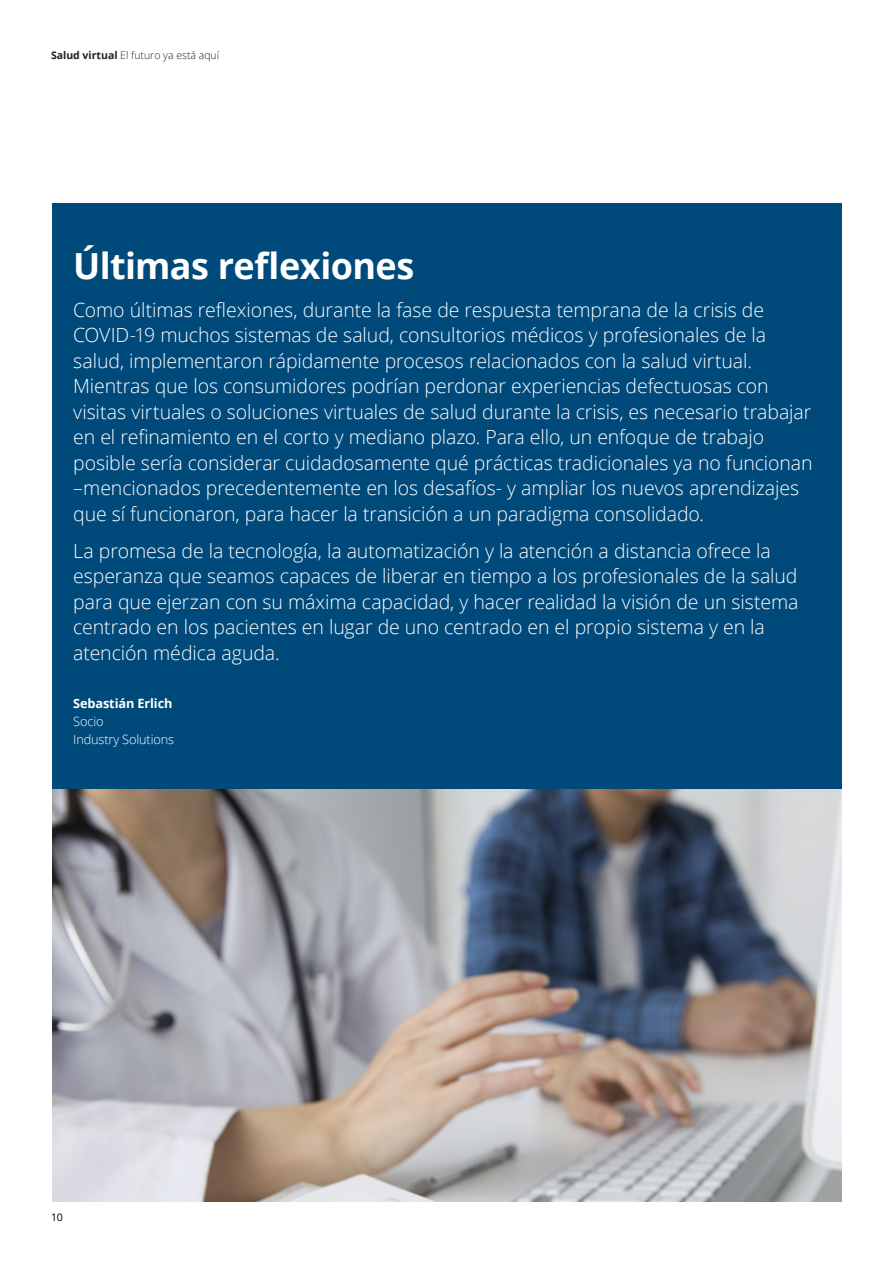
<style>
.page{position:relative;width:893px;height:1263px;background:#fff}
.page>*{position:absolute;margin:0;border:0;box-sizing:border-box;transform-origin:0 0}
.Story_heading_bold{font:700 36px "Open Sans";letter-spacing:-.02em;color:#fff}
.Story_heading_bold-2{font:300 19.5px/25.5px "Open Sans";letter-spacing:-.005em;color:#fff}
.Brochure_title___Rig{font:300 12.75px "Open Sans";letter-spacing:-.01em;color:#fff}
.Brochure_title___Rig-2{font:700 12.75px "Open Sans";letter-spacing:-.01em;color:#fff}
.Brochure_title___Rig-3{font:300 10.5px "Open Sans";color:#231f20}
.Folio_Left_pg__7_9_5{font:10.5px "Open Sans";color:#010101}
.s1{font-weight:700}
</style>
<div class="page">
<div style="left:52px;top:204px;width:790px;height:585px;background:#00497b"></div>
<img style="left:52px;top:789px;width:790px;height:413px">
<p class="Brochure_title___Rig-3" style="left:51px;top:48px;width:170px"><span class="s1">Salud virtual</span> El futuro ya está aquí</p>
<p class="Story_heading_bold" style="left:73px;top:241px;width:343px">Últimas reflexiones</p>
<p class="Story_heading_bold-2" style="left:73px;top:296px;width:741px">Como últimas reflexiones, durante la fase de respuesta temprana de la crisis de COVID-19 muchos sistemas de salud, consultorios médicos y profesionales de la salud, implementaron rápidamente procesos relacionados con la salud virtual.<br>Mientras que los consumidores podrían perdonar experiencias defectuosas con visitas virtuales o soluciones virtuales de salud durante la crisis, es necesario trabajar en el refinamiento en el corto y mediano plazo. Para ello, un enfoque de trabajo posible sería considerar cuidadosamente qué prácticas tradicionales ya no funcionan –mencionados precedentemente en los desafíos- y ampliar los nuevos aprendizajes que sí funcionaron, para hacer la transición a un paradigma consolidado.</p>
<p class="Story_heading_bold-2" style="left:73px;top:538px;width:727px">La promesa de la tecnología, la automatización y la atención a distancia ofrece la esperanza que seamos capaces de liberar en tiempo a los profesionales de la salud para que ejerzan con su máxima capacidad, y hacer realidad la visión de un sistema centrado en los pacientes en lugar de uno centrado en el propio sistema y en la atención médica aguda.</p>
<p class="Brochure_title___Rig-2" style="left:73px;top:694px;width:101px">Sebastián Erlich</p>
<p class="Brochure_title___Rig" style="left:73px;top:712px;width:32px">Socio</p>
<p class="Brochure_title___Rig" style="left:73px;top:730px;width:102px">Industry Solutions</p>
<p class="Folio_Left_pg__7_9_5" style="left:51px;top:1210px;width:13px">10</p>
</div>
